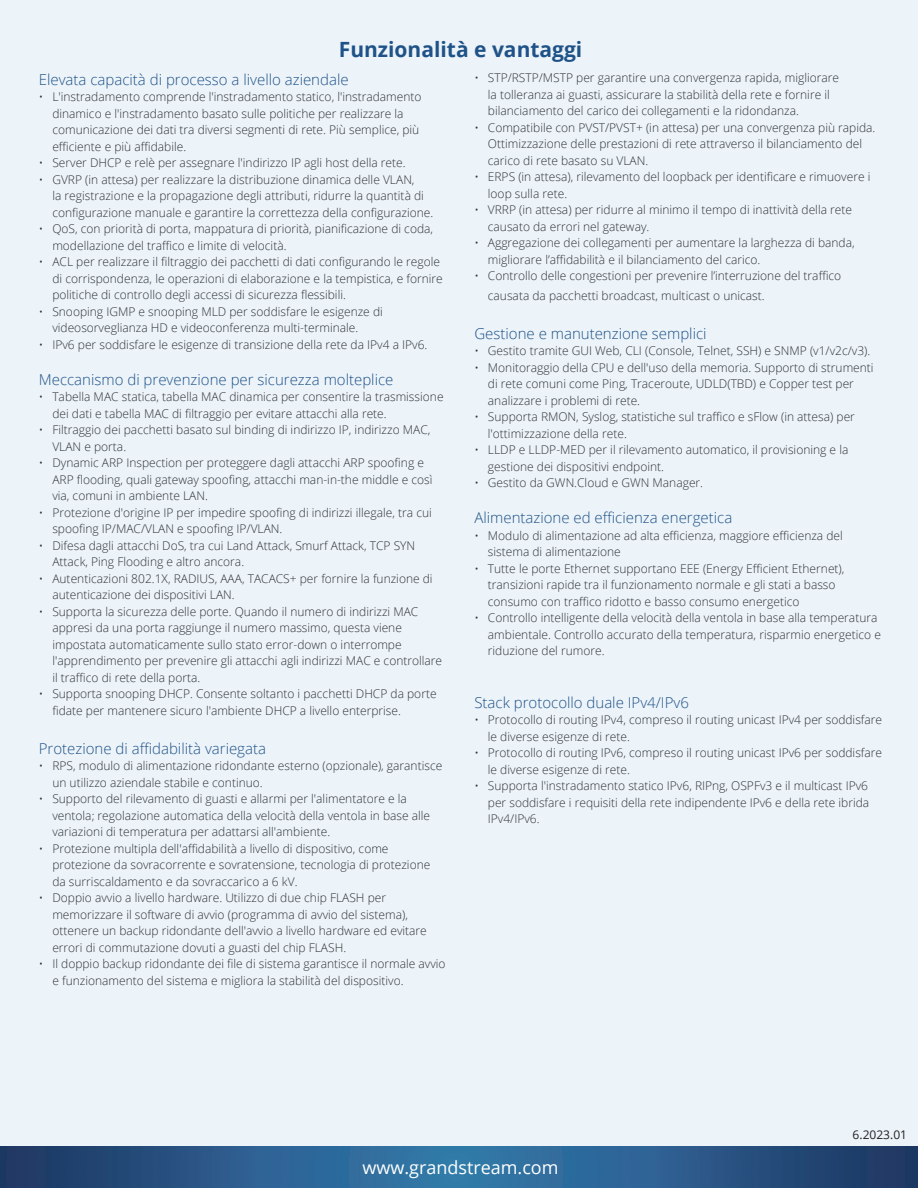
<style>
.page{position:relative;width:918px;height:1188px;background:#fff}
.page>*{position:absolute;margin:0;border:0;box-sizing:border-box;transform-origin:0 0}
.Body{font:700 21px "Open Sans";color:#1f5388}
.t1{font:18px "Open Sans";color:#fff}
.t2{font:300 15px "Open Sans";color:#1f5388}
.t3{font:300 12px/16.5px "Open Sans";color:#2f3234}
.t4{font:12px "Open Sans";color:#231f20}
</style>
<div class="page">
<div style="left:0;top:0;width:918px;height:1146px;background:#ecf3f9"></div>
<svg style="left:0;top:1146px;width:918px;height:42px"></svg>
<p class="Body" style="left:339px;top:34px;width:245px">Funzionalità e vantaggi</p>
<p class="t2" style="left:39px;top:69px;width:311px">Elevata capacità di processo a livello aziendale</p>
<p class="t3" style="left:52px;top:88px;width:371px;text-indent:-14px">• L'instradamento comprende l'instradamento statico, l'instradamento dinamico e l'instradamento basato sulle politiche per realizzare la comunicazione dei dati tra diversi segmenti di rete. Più semplice, più efficiente e più affidabile.</p>
<p class="t3" style="left:39px;top:154px;width:368px">• Server DHCP e relè per assegnare l'indirizzo IP agli host della rete.</p>
<p class="t3" style="left:52px;top:171px;width:382px;text-indent:-14px">• GVRP (in attesa) per realizzare la distribuzione dinamica delle VLAN,<br>la registrazione e la propagazione degli attributi, ridurre la quantità di configurazione manuale e garantire la correttezza della configurazione.</p>
<p class="t3" style="left:52px;top:220px;width:382px;text-indent:-14px">• QoS, con priorità di porta, mappatura di priorità, pianificazione di coda, modellazione del traffico e limite di velocità.</p>
<p class="t3" style="left:52px;top:253px;width:392px;text-indent:-14px">• ACL per realizzare il filtraggio dei pacchetti di dati configurando le regole di corrispondenza, le operazioni di elaborazione e la tempistica, e fornire politiche di controllo degli accessi di sicurezza flessibili.</p>
<p class="t3" style="left:52px;top:303px;width:332px;text-indent:-14px">• Snooping IGMP e snooping MLD per soddisfare le esigenze di videosorveglianza HD e videoconferenza multi-terminale.</p>
<p class="t3" style="left:39px;top:336px;width:390px">• IPv6 per soddisfare le esigenze di transizione della rete da IPv4 a IPv6.</p>
<p class="t2" style="left:39px;top:369px;width:356px">Meccanismo di prevenzione per sicurezza molteplice</p>
<p class="t3" style="left:52px;top:388px;width:393px;text-indent:-14px">• Tabella MAC statica, tabella MAC dinamica per consentire la trasmissione dei dati e tabella MAC di filtraggio per evitare attacchi alla rete.</p>
<p class="t3" style="left:52px;top:421px;width:380px;text-indent:-14px">• Filtraggio dei pacchetti basato sul binding di indirizzo IP, indirizzo MAC,<br>VLAN e porta.</p>
<p class="t3" style="left:52px;top:454px;width:382px;text-indent:-14px">• Dynamic ARP Inspection per proteggere dagli attacchi ARP spoofing e<br>ARP flooding, quali gateway spoofing, attacchi man-in-the middle e così via, comuni in ambiente LAN.</p>
<p class="t3" style="left:52px;top:504px;width:381px;text-indent:-14px">• Protezione d'origine IP per impedire spoofing di indirizzi illegale, tra cui spoofing IP/MAC/VLAN e spoofing IP/VLAN.</p>
<p class="t3" style="left:52px;top:537px;width:364px;text-indent:-14px">• Difesa dagli attacchi DoS, tra cui Land Attack, Smurf Attack, TCP SYN<br>Attack, Ping Flooding e altro ancora.</p>
<p class="t3" style="left:52px;top:570px;width:382px;text-indent:-14px">• Autenticazioni 802.1X, RADIUS, AAA, TACACS+ per fornire la funzione di autenticazione dei dispositivi LAN.</p>
<p class="t3" style="left:52px;top:603px;width:391px;text-indent:-14px">• Supporta la sicurezza delle porte. Quando il numero di indirizzi MAC appresi da una porta raggiunge il numero massimo, questa viene impostata automaticamente sullo stato error-down o interrompe l'apprendimento per prevenire gli attacchi agli indirizzi MAC e controllare il traffico di rete della porta.</p>
<p class="t3" style="left:52px;top:685px;width:386px;text-indent:-14px">• Supporta snooping DHCP. Consente soltanto i pacchetti DHCP da porte fidate per mantenere sicuro l'ambiente DHCP a livello enterprise.</p>
<p class="t2" style="left:39px;top:738px;width:229px">Protezione di affidabilità variegata</p>
<p class="t3" style="left:52px;top:757px;width:391px;text-indent:-14px">• RPS, modulo di alimentazione ridondante esterno (opzionale), garantisce un utilizzo aziendale stabile e continuo.</p>
<p class="t3" style="left:52px;top:790px;width:379px;text-indent:-14px">• Supporto del rilevamento di guasti e allarmi per l'alimentatore e la ventola; regolazione automatica della velocità della ventola in base alle variazioni di temperatura per adattarsi all'ambiente.</p>
<p class="t3" style="left:52px;top:840px;width:380px;text-indent:-14px">• Protezione multipla dell'affidabilità a livello di dispositivo, come protezione da sovracorrente e sovratensione, tecnologia di protezione da surriscaldamento e da sovraccarico a 6 kV.</p>
<p class="t3" style="left:52px;top:889px;width:376px;text-indent:-14px">• Doppio avvio a livello hardware. Utilizzo di due chip FLASH per memorizzare il software di avvio (programma di avvio del sistema), ottenere un backup ridondante dell'avvio a livello hardware ed evitare errori di commutazione dovuti a guasti del chip FLASH.</p>
<p class="t3" style="left:52px;top:955px;width:395px;text-indent:-14px">• Il doppio backup ridondante dei file di sistema garantisce il normale avvio e funzionamento del sistema e migliora la stabilità del dispositivo.</p>
<p class="t3" style="left:488px;top:70px;width:353px;text-indent:-14px">• STP/RSTP/MSTP per garantire una convergenza rapida, migliorare la tolleranza ai guasti, assicurare la stabilità della rete e fornire il bilanciamento del carico dei collegamenti e la ridondanza.</p>
<p class="t3" style="left:488px;top:119px;width:389px;text-indent:-14px">• Compatibile con PVST/PVST+ (in attesa) per una convergenza più rapida.<br>Ottimizzazione delle prestazioni di rete attraverso il bilanciamento del carico di rete basato su VLAN.</p>
<p class="t3" style="left:488px;top:169px;width:384px;text-indent:-14px">• ERPS (in attesa), rilevamento del loopback per identificare e rimuovere i loop sulla rete.</p>
<p class="t3" style="left:488px;top:202px;width:366px;text-indent:-14px">• VRRP (in attesa) per ridurre al minimo il tempo di inattività della rete causato da errori nel gateway.</p>
<p class="t3" style="left:488px;top:235px;width:368px;text-indent:-14px">• Aggregazione dei collegamenti per aumentare la larghezza di banda, migliorare l’affidabilità e il bilanciamento del carico.</p>
<p class="t3" style="left:488px;top:266px;width:355px;line-height:19.5px;text-indent:-14px">• Controllo delle congestioni per prevenire l’interruzione del traffico causata da pacchetti broadcast, multicast o unicast.</p>
<p class="t2" style="left:474px;top:323px;width:234px">Gestione e manutenzione semplici</p>
<p class="t3" style="left:474px;top:343px;width:397px">• Gestito tramite GUI Web, CLI (Console, Telnet, SSH) e SNMP (v1/v2c/v3).</p>
<p class="t3" style="left:488px;top:359px;width:387px;text-indent:-14px">• Monitoraggio della CPU e dell'uso della memoria. Supporto di strumenti di rete comuni come Ping, Traceroute, UDLD(TBD) e Copper test per analizzare i problemi di rete.</p>
<p class="t3" style="left:488px;top:409px;width:369px;text-indent:-14px">• Supporta RMON, Syslog, statistiche sul traffico e sFlow (in attesa) per l'ottimizzazione della rete.</p>
<p class="t3" style="left:488px;top:442px;width:362px;text-indent:-14px">• LLDP e LLDP-MED per il rilevamento automatico, il provisioning e la gestione dei dispositivi endpoint.</p>
<p class="t3" style="left:474px;top:475px;width:230px">• Gestito da GWN.Cloud e GWN Manager.</p>
<p class="t2" style="left:474px;top:508px;width:259px">Alimentazione ed efficienza energetica</p>
<p class="t3" style="left:488px;top:527px;width:356px;text-indent:-14px">• Modulo di alimentazione ad alta efficienza, maggiore efficienza del sistema di alimentazione</p>
<p class="t3" style="left:488px;top:560px;width:358px;text-indent:-14px">• Tutte le porte Ethernet supportano EEE (Energy Efficient Ethernet), transizioni rapide tra il funzionamento normale e gli stati a basso consumo con traffico ridotto e basso consumo energetico</p>
<p class="t3" style="left:488px;top:610px;width:395px;text-indent:-14px">• Controllo intelligente della velocità della ventola in base alla temperatura ambientale. Controllo accurato della temperatura, risparmio energetico e riduzione del rumore.</p>
<p class="t2" style="left:474px;top:692px;width:216px">Stack protocollo duale IPv4/IPv6</p>
<p class="t3" style="left:488px;top:712px;width:396px;text-indent:-14px">• Protocollo di routing IPv4, compreso il routing unicast IPv4 per soddisfare le diverse esigenze di rete.</p>
<p class="t3" style="left:488px;top:745px;width:396px;text-indent:-14px">• Protocollo di routing IPv6, compreso il routing unicast IPv6 per soddisfare le diverse esigenze di rete.</p>
<p class="t3" style="left:488px;top:778px;width:383px;text-align:justify;text-indent:-14px">• Supporta l'instradamento statico IPv6, RIPng, OSPFv3 e il multicast IPv6 per soddisfare i requisiti della rete indipendente IPv6 e della rete ibrida IPv4/IPv6.</p>
<p class="t1" style="left:362px;top:1155px;width:198px">www.grandstream.com</p>
<p class="t4" style="left:853px;top:1127px;width:56px">6.2023.01</p>
</div>
